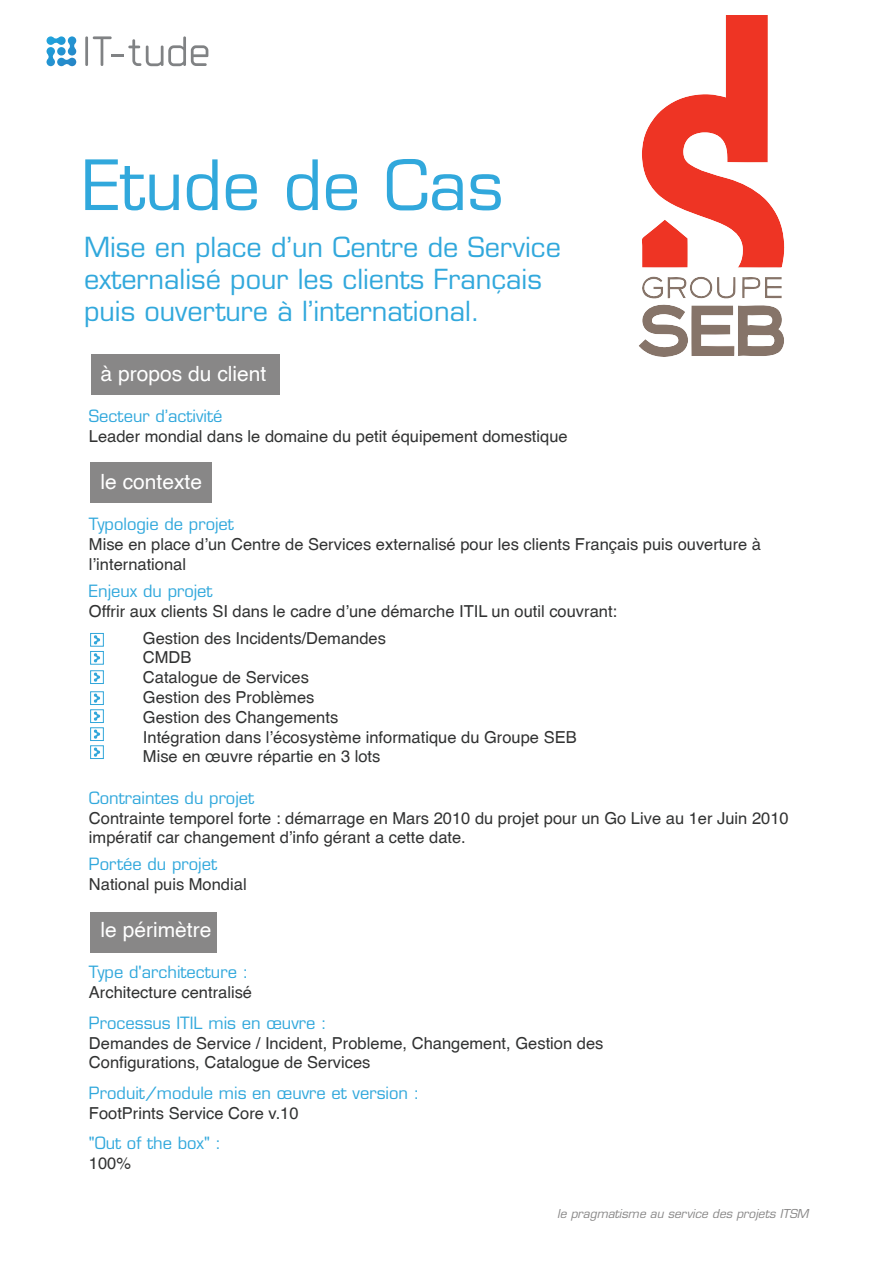
<style>
.page{position:relative;width:893px;height:1263px;background:#fff}
.page>*{position:absolute;margin:0;border:0;box-sizing:border-box;transform-origin:0 0}
.t1{font:67.5px "Eurostile";color:#31a8dc}
.t2{font:27px/32.4px "Eurostile";color:#31a8dc}
.t3{font:21px "Helvetica";color:#fff}
.t4{font:16.5px/19.8px "Helvetica";color:#313232}
.t5{font:16.5px "Eurostile";color:#31a8dc}
.t6{font:italic 12px "Eurostile";color:#888787}
</style>
<div class="page">
<svg style="left:47px;top:36px;width:29px;height:30px"></svg>
<svg style="left:85px;top:36px;width:123px;height:30px"></svg>
<div style="left:90px;top:912px;width:126px;height:41px;background:#888787"></div>
<svg style="left:639px;top:15px;width:146px;height:342px"></svg>
<div style="left:90px;top:462px;width:122px;height:40px;background:#888787"></div>
<div style="left:92px;top:354px;width:188px;height:40px;background:#888787"></div>
<div style="left:90px;top:633px;width:14px;height:13px;background:#fff;border:1px solid #31a6da"></div>
<svg style="left:94px;top:635px;width:6px;height:10px"></svg>
<div style="left:90px;top:651px;width:14px;height:13px;background:#fff;border:1px solid #31a6da"></div>
<svg style="left:94px;top:653px;width:6px;height:10px"></svg>
<div style="left:90px;top:670px;width:14px;height:14px;background:#fff;border:1px solid #31a6da"></div>
<svg style="left:94px;top:672px;width:6px;height:10px"></svg>
<div style="left:90px;top:691px;width:14px;height:14px;background:#fff;border:1px solid #31a6da"></div>
<svg style="left:94px;top:693px;width:6px;height:10px"></svg>
<div style="left:90px;top:709px;width:14px;height:14px;background:#fff;border:1px solid #31a6da"></div>
<svg style="left:94px;top:711px;width:6px;height:10px"></svg>
<div style="left:90px;top:727px;width:14px;height:14px;background:#fff;border:1px solid #31a6da"></div>
<svg style="left:94px;top:729px;width:6px;height:10px"></svg>
<div style="left:90px;top:745px;width:14px;height:14px;background:#fff;border:1px solid #31a6da"></div>
<svg style="left:94px;top:747px;width:6px;height:10px"></svg>
<h1 class="t1" style="left:82px;top:145px;width:422px">Etude de Cas</h1>
<h2 class="t2" style="left:84px;top:231px;width:478px">Mise en place d’un Centre de Service externalisé pour les clients Français puis ouverture à l’international.</h2>
<p class="t3" style="left:101px;top:360px;width:167px">à propos du client</p>
<p class="t5" style="left:89px;top:406px;width:135px">Secteur d’activité</p>
<p class="t4" style="left:89px;top:426px;width:480px">Leader mondial dans le domaine du petit équipement domestique</p>
<p class="t3" style="left:101px;top:468px;width:103px">le contexte</p>
<p class="t5" style="left:89px;top:514px;width:146px">Typologie de projet</p>
<p class="t4" style="left:89px;top:534px;width:674px">Mise en place d’un Centre de Services externalisé pour les clients Français puis ouverture à l’international</p>
<p class="t5" style="left:89px;top:581px;width:125px">Enjeux du projet</p>
<p class="t4" style="left:143px;top:597px;width:476px;line-height:27px;text-indent:-54px">Offrir aux clients SI dans le cadre d’une démarche ITIL un outil couvrant:<br>Gestion des Incidents/Demandes</p>
<p class="t4" style="left:143px;top:647px;width:435px">CMDB<br>Catalogue de Services<br>Gestion des Problèmes<br>Gestion des Changements<br>Intégration dans l’écosystème informatique du Groupe SEB<br>Mise en œuvre répartie en 3 lots</p>
<p class="t5" style="left:89px;top:788px;width:167px">Contraintes du projet</p>
<p class="t4" style="left:89px;top:807px;width:701px">Contrainte temporel forte : démarrage en Mars 2010 du projet pour un Go Live au 1er Juin 2010 impératif car changement d’info gérant a cette date.</p>
<p class="t5" style="left:89px;top:854px;width:130px">Portée du projet</p>
<p class="t4" style="left:89px;top:874px;width:159px">National puis Mondial</p>
<p class="t3" style="left:101px;top:916px;width:112px">le périmètre</p>
<p class="t5" style="left:89px;top:962px;width:161px">Type d'architecture :</p>
<p class="t4" style="left:89px;top:982px;width:165px">Architecture centralisé</p>
<p class="t5" style="left:89px;top:1013px;width:239px">Processus ITIL mis en œuvre :</p>
<p class="t4" style="left:89px;top:1032px;width:516px">Demandes de Service / Incident, Probleme, Changement, Gestion des<br>Configurations, Catalogue de Services</p>
<p class="t5" style="left:89px;top:1083px;width:332px">Produit/module mis en œuvre et version :</p>
<p class="t4" style="left:89px;top:1103px;width:211px">FootPrints Service Core v.10</p>
<p class="t5" style="left:89px;top:1133px;width:134px">"Out of the box" :</p>
<p class="t4" style="left:89px;top:1153px;width:44px">100%</p>
<p class="t6" style="left:557px;top:1206px;width:253px">le pragmatisme au service des projets ITSM</p>
</div>
